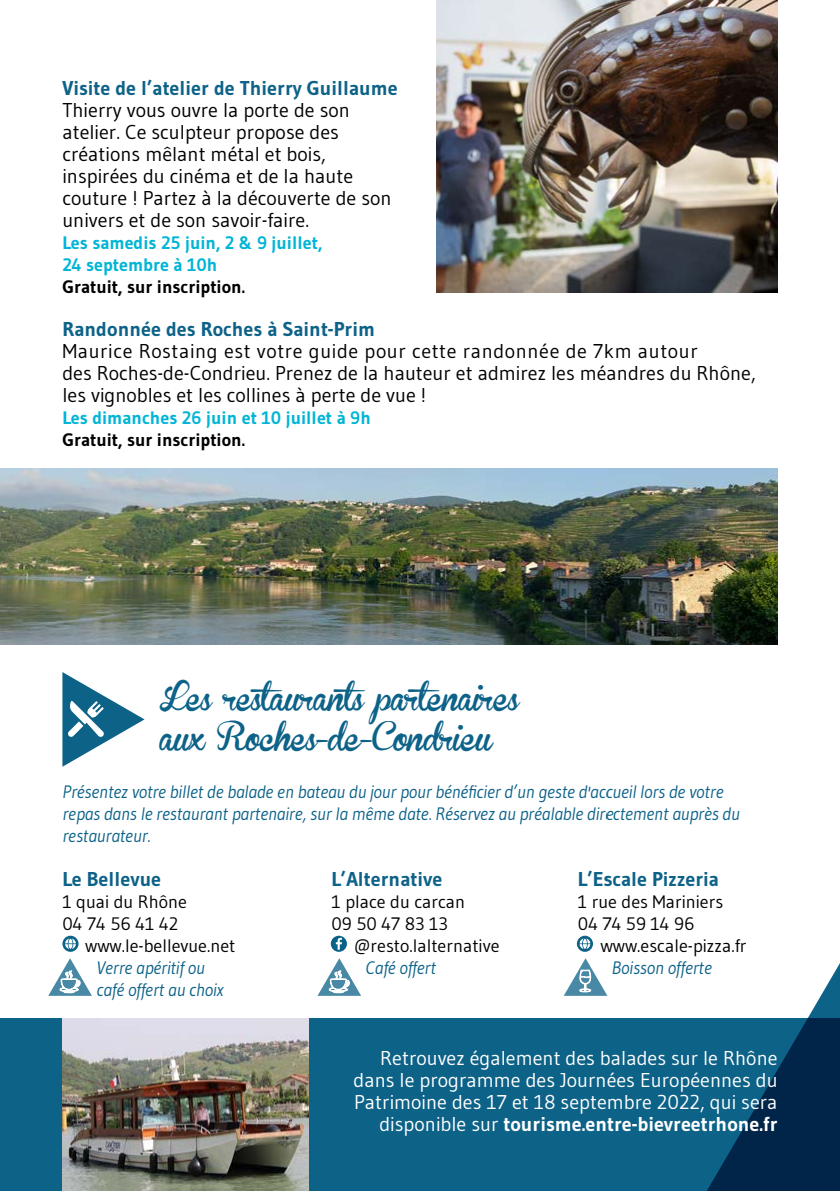
<style>
.page{position:relative;width:840px;height:1191px;background:#fff}
.page>*{position:absolute;margin:0;border:0;box-sizing:border-box;transform-origin:0 0}
.t1{font:28px/40px "Brannboll Fet";letter-spacing:-.04em;color:#0d6288}
.t2{font:20px/22px "Gudea";color:#000}
.t3{font:20px/22px "Gudea";color:#fff;text-align:right}
.t4{font:700 20px "Gudea";color:#0d6288}
.t5{font:italic 18px/22px "Gudea";letter-spacing:-.01em;color:#0d6288}
.t6{font:18px/22px "Gudea";color:#000}
.t7{font:700 18px/22px "Gudea";color:#00b5d6}
.t8{font:700 18px "Gudea";color:#000}
.s1{font-weight:700}
</style>
<div class="page">
<div style="left:0;top:1018px;width:839px;height:173px;background:#0d6288"></div>
<img style="left:436px;top:0;width:341px;height:292px">
<img style="left:62px;top:1018px;width:246px;height:173px">
<svg style="left:48px;top:958px;width:44px;height:37px"></svg>
<svg style="left:564px;top:958px;width:43px;height:37px"></svg>
<svg style="left:318px;top:935px;width:43px;height:60px"></svg>
<svg style="left:62px;top:935px;width:16px;height:16px"></svg>
<svg style="left:65px;top:938px;width:11px;height:11px"></svg>
<svg style="left:576px;top:935px;width:16px;height:16px"></svg>
<svg style="left:579px;top:938px;width:11px;height:11px"></svg>
<img style="left:0;top:468px;width:777px;height:176px">
<svg style="left:607px;top:564px;width:232px;height:627px"></svg>
<svg style="left:62px;top:672px;width:82px;height:94px"></svg>
<p class="t4" style="left:62px;top:75px;width:336px">Visite de l’atelier de Thierry Guillaume</p>
<p class="t2" style="left:62px;top:98px;width:330px">Thierry vous ouvre la porte de son atelier. Ce sculpteur propose des créations mêlant métal et bois, inspirées du cinéma et de la haute couture ! Partez à la découverte de son univers et de son savoir-faire.</p>
<p class="t7" style="left:62px;top:231px;width:261px">Les samedis 25 juin, 2 &amp; 9 juillet,<br>24 septembre à 10h</p>
<p class="t8" style="left:62px;top:275px;width:184px">Gratuit, sur inscription.</p>
<p class="t4" style="left:62px;top:316px;width:314px">Randonnée des Roches à Saint-Prim</p>
<p class="t2" style="left:62px;top:339px;width:694px">Maurice Rostaing est votre guide pour cette randonnée de 7km autour<br>des Roches-de-Condrieu. Prenez de la hauteur et admirez les méandres du Rhône, les vignobles et les collines à perte de vue !</p>
<p class="t7" style="left:62px;top:406px;width:310px">Les dimanches 26 juin et 10 juillet à 9h</p>
<p class="t8" style="left:62px;top:428px;width:184px">Gratuit, sur inscription.</p>
<h1 class="t1" style="left:160px;top:679px;width:361px">Les restaurants partenaires aux Roches-de-Condrieu</h1>
<p class="t5" style="left:62px;top:780px;width:678px">Présentez votre billet de balade en bateau du jour pour bénéficier d’un geste d'accueil lors de votre repas dans le restaurant partenaire, sur la même date. Réservez au préalable directement auprès du restaurateur.</p>
<p class="t4" style="left:62px;top:866px;width:100px">Le Bellevue</p>
<p class="t6" style="left:62px;top:890px;width:126px">1 quai du Rhône</p>
<p class="t6" style="left:62px;top:912px;width:117px">04 74 56 41 42</p>
<p class="t6" style="left:85px;top:934px;width:152px">www.le-bellevue.net</p>
<p class="t5" style="left:96px;top:956px;width:129px">Verre apéritif ou café offert au choix</p>
<p class="t4" style="left:331px;top:866px;width:112px">L’Alternative</p>
<p class="t6" style="left:331px;top:890px;width:135px">1 place du carcan</p>
<p class="t6" style="left:331px;top:912px;width:118px">09 50 47 83 13</p>
<p class="t6" style="left:354px;top:934px;width:147px">@resto.lalternative</p>
<p class="t5" style="left:365px;top:956px;width:72px">Café offert</p>
<p class="t4" style="left:577px;top:866px;width:142px">L’Escale Pizzeria</p>
<p class="t6" style="left:577px;top:890px;width:147px">1 rue des Mariniers<br>04 74 59 14 96</p>
<p class="t6" style="left:600px;top:934px;width:147px">www.escale-pizza.fr</p>
<p class="t5" style="left:611px;top:956px;width:101px">Boisson offerte</p>
<p class="t3" style="left:353px;top:1046px;width:425px">Retrouvez également des balades sur le Rhône dans le programme des Journées Européennes du Patrimoine des 17 et 18 septembre 2022, qui sera disponible sur <span class="s1">tourisme.entre-bievreetrhone.fr</span></p>
</div>
